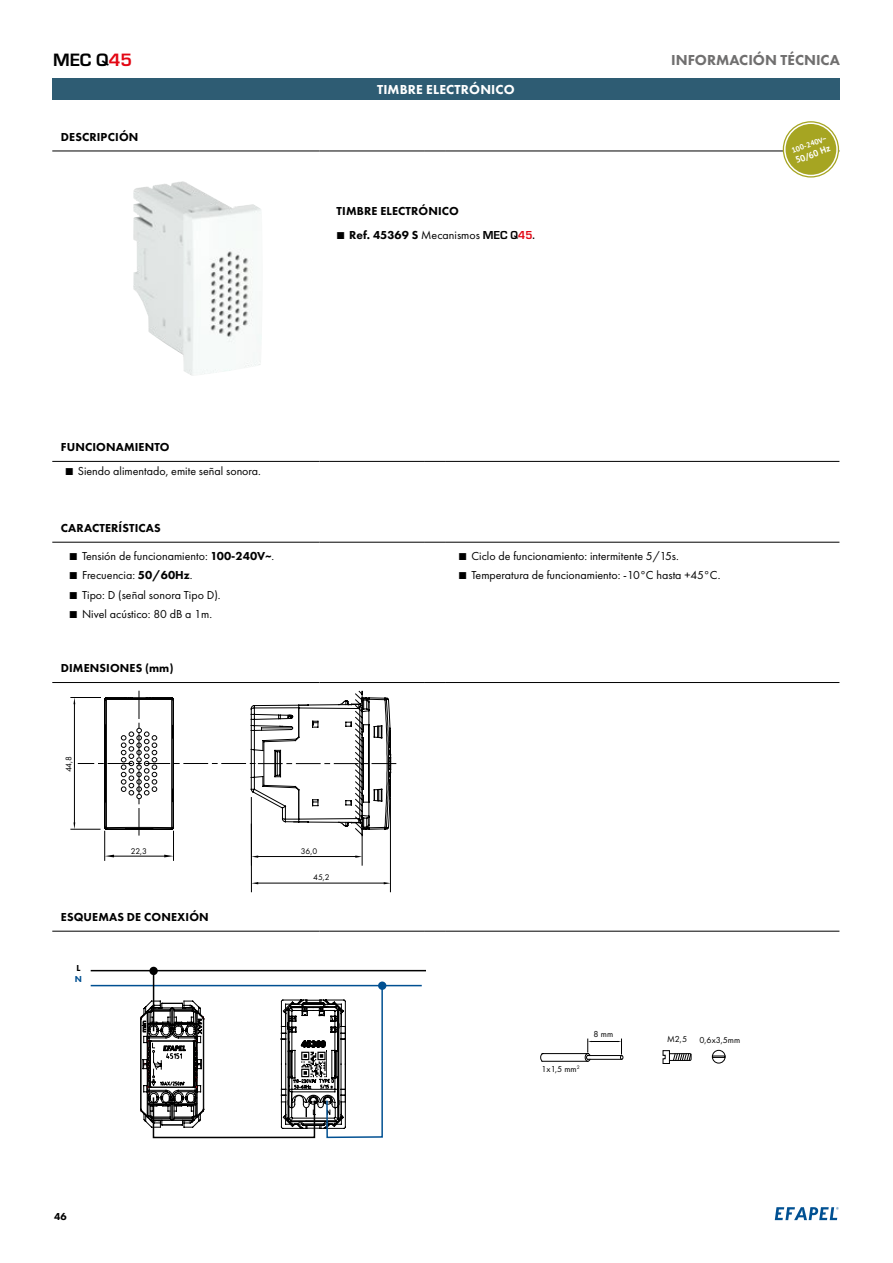
<style>
.page{position:relative;width:893px;height:1263px;background:#fff}
.page>*{position:absolute;margin:0;border:0;box-sizing:border-box;transform-origin:0 0}
.t1{font:700 18.6px "Eurostile";color:#000}
.t2{font:800 15px "Futura PT";color:#706f6f}
.t3{font:800 13.5px "Futura PT";letter-spacing:.01em;color:#fff}
.t4{font:12px/19.5px "Futura PT";color:#000}
.t5{font:800 12px/23.5px "Futura PT";letter-spacing:.01em;color:#000}
.t6{font:800 10.5px "Futura PT";color:#000}
.t7{font:9px "Futura PT";color:#000}
.t8{font:700 9px "PT Sans";color:#fff}
.t9{font:800 9px "Futura PT";color:#000}
.t10{font:800 9px "Futura PT";color:#005092}
.t11{font:8.55px "Futura PT";color:#000}
.t12{font:700 7.5px "PT Sans";color:#fff}
.s1{color:#e30613}
.s2{font-weight:400}
.s3{font-family:"Eurostile";font-weight:700}
.s4{font-family:"Eurostile";font-weight:700;color:#e30613}
.s5{font-weight:800}
</style>
<div class="page">
<svg style="left:775px;top:1207px;width:63px;height:13px"></svg>
<div style="left:52px;top:79px;width:787px;height:21px;background:#2e5c73"></div>
<hr style="left:52px;top:151px;width:267px;height:1px;background:#000">
<hr style="left:319px;top:151px;width:105px;height:1px;background:#000">
<svg style="left:424px;top:151px;width:22px;height:1px"></svg>
<hr style="left:446px;top:151px;width:393px;height:1px;background:#000">
<hr style="left:52px;top:461px;width:267px;height:1px;background:#000">
<hr style="left:319px;top:461px;width:105px;height:1px;background:#000">
<svg style="left:424px;top:461px;width:22px;height:1px"></svg>
<hr style="left:446px;top:461px;width:393px;height:1px;background:#000">
<hr style="left:52px;top:542px;width:267px;height:1px;background:#000">
<hr style="left:319px;top:542px;width:105px;height:1px;background:#000">
<svg style="left:424px;top:542px;width:22px;height:1px"></svg>
<hr style="left:446px;top:542px;width:393px;height:1px;background:#000">
<hr style="left:52px;top:931px;width:267px;height:1px;background:#000">
<hr style="left:319px;top:931px;width:105px;height:1px;background:#000">
<svg style="left:424px;top:931px;width:22px;height:1px"></svg>
<hr style="left:446px;top:931px;width:393px;height:1px;background:#000">
<hr style="left:52px;top:682px;width:267px;height:1px;background:#000">
<hr style="left:319px;top:682px;width:105px;height:1px;background:#000">
<svg style="left:424px;top:682px;width:22px;height:1px"></svg>
<hr style="left:446px;top:682px;width:393px;height:1px;background:#000">
<img style="left:133px;top:181px;width:129px;height:195px">
<hr style="left:70px;top:829px;width:31px;height:1px;background:#000">
<hr style="left:70px;top:697px;width:31px;height:1px;background:#000">
<hr style="left:390px;top:798px;width:1px;height:94px;background:#000">
<hr style="left:362px;top:829px;width:1px;height:37px;background:#000">
<hr style="left:251px;top:824px;width:1px;height:68px;background:#000">
<hr style="left:257px;top:883px;width:127px;height:1px;background:#000">
<svg style="left:384px;top:882px;width:7px;height:2px"></svg>
<svg style="left:251px;top:882px;width:7px;height:2px"></svg>
<svg style="left:73px;top:691px;width:323px;height:169px"></svg>
<hr style="left:91px;top:970px;width:335px;height:1px;background:#000">
<hr style="left:91px;top:985px;width:331px;height:1px;background:#005092">
<div style="left:378px;top:981px;width:8px;height:9px;background:#005092;border-radius:50%"></div>
<div style="left:149px;top:967px;width:9px;height:8px;background:#000;border-radius:50%"></div>
<hr style="left:153px;top:971px;width:1px;height:60px;background:#000">
<svg style="left:140px;top:981px;width:244px;height:158px"></svg>
<svg style="left:540px;top:1039px;width:83px;height:23px"></svg>
<div style="left:712px;top:1050px;width:13px;height:13px;border:1px solid #000;border-radius:50%"></div>
<svg style="left:712px;top:1055px;width:13px;height:3px"></svg>
<svg style="left:662px;top:1050px;width:30px;height:14px"></svg>
<div style="left:783px;top:121px;width:56px;height:57px;background:#a6a522;border-radius:50%"></div>
<div style="left:784px;top:122px;width:54px;height:54px;border:2px solid #fff;border-radius:50%"></div>
<h1 class="t1" style="left:53px;top:46px;width:80px">MEC Q<span class="s1">45</span></h1>
<p class="t5" style="left:61px;top:125px;width:79px">DESCRIPCIÓN</p>
<p class="t3" style="left:377px;top:81px;width:139px">TIMBRE ELECTRÓNICO</p>
<p class="t5" style="left:349px;top:199px;width:187px;text-indent:-13px">TIMBRE ELECTRÓNICO<br>Ref. 45369 S <span class="s2">Mecanismos</span> <span class="s3">MEC Q</span><span class="s4">45</span><span class="s3">.</span></p>
<p class="t5" style="left:61px;top:435px;width:110px">FUNCIONAMIENTO</p>
<p class="t4" style="left:78px;top:461px;width:185px">Siendo alimentado, emite señal sonora.</p>
<p class="t2" style="left:671px;top:50px;width:170px">INFORMACIÓN TÉCNICA</p>
<p class="t12" style="left:790px;top:146px;width:38px;rotate:-20deg">100-240V~</p>
<p class="t8" style="left:794px;top:155px;width:38px;rotate:-20deg">50/60 Hz</p>
<p class="t5" style="left:61px;top:516px;width:101px">CARACTERÍSTICAS</p>
<p class="t4" style="left:82px;top:546px;width:194px">Tensión de funcionamiento: <span class="s5">100-240V~</span>.<br>Frecuencia: <span class="s5">50/60Hz</span>.<br>Tipo: D (señal sonora Tipo D).<br>Nivel acústico: 80 dB a 1m.</p>
<p class="t4" style="left:471px;top:546px;width:250px">Ciclo de funcionamiento: intermitente 5/15s.<br>Temperatura de funcionamiento: -10°C hasta +45°C.</p>
<p class="t5" style="left:61px;top:656px;width:114px">DIMENSIONES (mm)</p>
<p class="t11" style="left:64px;top:772px;width:18px;rotate:-90deg">44,8</p>
<p class="t11" style="left:131px;top:846px;width:18px">22,3</p>
<p class="t11" style="left:301px;top:846px;width:18px">36,0</p>
<p class="t11" style="left:313px;top:872px;width:18px">45,2</p>
<p class="t5" style="left:61px;top:905px;width:149px">ESQUEMAS DE CONEXIÓN</p>
<p class="t9" style="left:76px;top:962px;width:6px">L</p>
<p class="t10" style="left:75px;top:973px;width:9px">N</p>
<p class="t6" style="left:54px;top:1210px;width:14px">46</p>
<p class="t7" style="left:541px;top:1064px;width:40px">1x1,5 mm<sup>2</sup></p>
<p class="t7" style="left:594px;top:1028px;width:21px">8 mm</p>
<p class="t7" style="left:667px;top:1034px;width:22px">M2,5</p>
<p class="t7" style="left:699px;top:1034px;width:42px">0,6x3,5mm</p>
</div>
